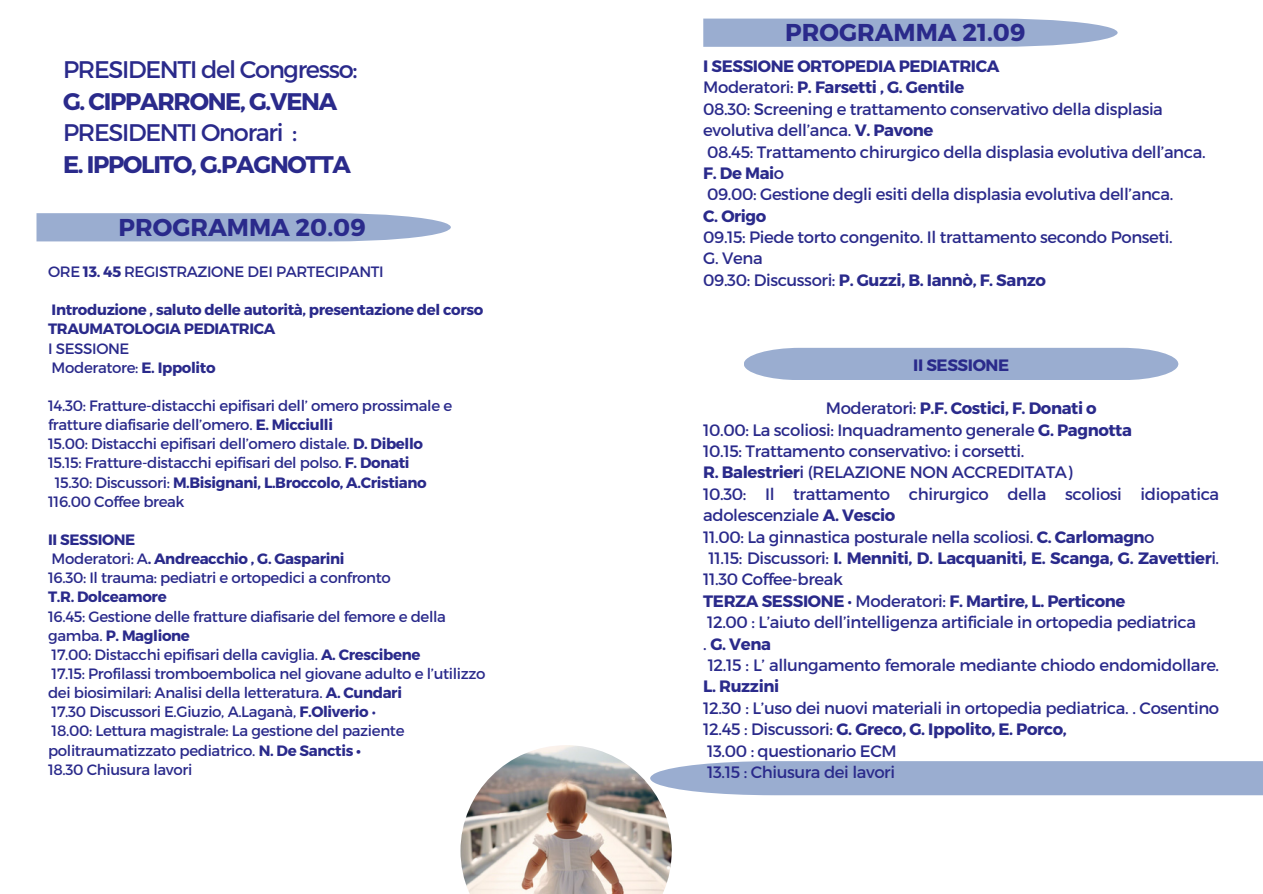
<style>
.page{position:relative;width:1263px;height:894px;background:#fff}
.page>*{position:absolute;margin:0;border:0;box-sizing:border-box;transform-origin:0 0}
.t1{font:700 24.3px "Montserrat";color:#2a2a8b}
.t2{font:24px/31.5px "Montserrat";letter-spacing:-.055em;color:#2a2a8b}
.t3{font:16.5px/21.3px "Montserrat";letter-spacing:-.025em;color:#2a2a8b}
.t4{font:700 16.5px/21.3px "Montserrat";letter-spacing:-.025em;color:#2a2a8b}
.t5{font:15px/19.2px "Montserrat";letter-spacing:-.025em;color:#2a2a8b}
.t6{font:700 15px/19.2px "Montserrat";letter-spacing:-.025em;color:#2a2a8b}
.s1{font-weight:700}
.s2{font-weight:400}
</style>
<div class="page">
<div style="left:744px;top:348px;width:434px;height:32px;background:#9aadd0"></div>
<div style="left:672px;top:761px;width:591px;height:34px;background:#9aadd0"></div>
<img style="left:460px;top:745px;width:212px;height:148px">
<svg style="left:703px;top:19px;width:415px;height:28px;background:#a0b2d3"></svg>
<svg style="left:36px;top:213px;width:415px;height:28px;background:#a0b2d3"></svg>
<h2 class="t2" style="left:63px;top:53px;width:296px">PRESIDENTI del Congresso:<br><span class="s1">G. CIPPARRONE, G.VENA<br></span>PRESIDENTI Onorari :<br><span class="s1">E. IPPOLITO, G.PAGNOTTA</span></h2>
<h1 class="t1" style="left:119px;top:211px;width:249px">PROGRAMMA 20.09</h1>
<p class="t5" style="left:48px;top:261px;width:337px">ORE <span class="s1">13. 45</span> REGISTRAZIONE DEI PARTECIPANTI</p>
<p class="t6" style="left:48px;top:299px;width:437px">Introduzione , saluto delle autorità, presentazione del corso<br>TRAUMATOLOGIA PEDIATRICA</p>
<p class="t5" style="left:48px;top:338px;width:169px">I SESSIONE<br>Moderatore: <span class="s1">E. Ippolito</span></p>
<p class="t5" style="left:48px;top:395px;width:406px">14.30: Fratture-distacchi epifisari dell’ omero prossimale e</p>
<p class="t5" style="left:48px;top:414px;width:286px">fratture diafisarie dell’omero. <span class="s1">E. Micciulli</span></p>
<p class="t5" style="left:48px;top:433px;width:376px">15.00: Distacchi epifisari dell’omero distale. <span class="s1">D. Dibello</span></p>
<p class="t5" style="left:48px;top:452px;width:363px">15.15: Fratture-distacchi epifisari del polso. <span class="s1">F. Donati</span></p>
<p class="t6" style="left:55px;top:471px;width:374px"><span class="s2">15.30: Discussori:</span> M.Bisignani, L.Broccolo, A.Cristiano</p>
<p class="t5" style="left:48px;top:491px;width:138px">116.00 Coffee break</p>
<p class="t5" style="left:48px;top:529px;width:344px"><span class="s1">II SESSIONE<br></span>Moderatori: A<span class="s1">. Andreacchio , G. Gasparini<br></span>16.30: Il trauma: pediatri e ortopedici a confronto</p>
<p class="t6" style="left:48px;top:586px;width:120px">T.R. Dolceamore</p>
<p class="t5" style="left:48px;top:605px;width:439px">16.45: Gestione delle fratture diafisarie del femore e della gamba. <span class="s1">P. Maglione<br></span>17.00: Distacchi epifisari della caviglia. <span class="s1">A. Crescibene<br></span>17.15: Profilassi tromboembolica nel giovane adulto e l’utilizzo dei biosimilari: Analisi della letteratura. <span class="s1">A. Cundari<br></span>17.30 Discussori E.Giuzio, A.Laganà, <span class="s1">F.Oliverio</span> •<br>18.00: Lettura magistrale: La gestione del paziente politraumatizzato pediatrico. <span class="s1">N. De Sanctis •<br></span>18.30 Chiusura lavori</p>
<p class="t1" style="left:785px;top:17px;width:242px">PROGRAMMA 21.09</p>
<p class="t4" style="left:703px;top:55px;width:298px">I SESSIONE ORTOPEDIA PEDIATRICA</p>
<p class="t4" style="left:703px;top:76px;width:263px"><span class="s2">Moderatori:</span> P. Farsetti , G. Gentile</p>
<p class="t3" style="left:703px;top:97px;width:461px">08.30: Screening e trattamento conservativo della displasia evolutiva dell’anca. <span class="s1">V. Pavone</span></p>
<p class="t3" style="left:703px;top:140px;width:504px">08.45: Trattamento chirurgico della displasia evolutiva dell’anca.<br><span class="s1">F. De Mai</span>o</p>
<p class="t3" style="left:707px;top:183px;width:468px">09.00: Gestione degli esiti della displasia evolutiva dell’anca.</p>
<p class="t4" style="left:703px;top:204px;width:65px">C. Origo</p>
<p class="t3" style="left:703px;top:226px;width:471px">09.15: Piede torto congenito. Il trattamento secondo Ponseti.</p>
<p class="t3" style="left:703px;top:247px;width:61px">G. Vena</p>
<p class="t4" style="left:703px;top:268px;width:344px"><span class="s2">09.30: Discussori:</span> P. Guzzi, B. Iannò, F. Sanzo</p>
<p class="t4" style="left:913px;top:354px;width:97px">II SESSIONE</p>
<p class="t4" style="left:826px;top:397px;width:272px"><span class="s2">Moderatori:</span> P.F. Costici, F. Donati o</p>
<p class="t3" style="left:703px;top:418px;width:430px">10.00: La scoliosi: Inquadramento generale <span class="s1">G. Pagnotta</span></p>
<p class="t3" style="left:703px;top:439px;width:322px">10.15: Trattamento conservativo: i corsetti.</p>
<p class="t3" style="left:703px;top:461px;width:371px"><span class="s1">R. Balestrier</span>i (RELAZIONE NON ACCREDITATA)</p>
<p class="t3" style="left:703px;top:482px;width:517px">10.30: Il trattamento chirurgico della scoliosi idiopatica adolescenziale <span class="s1">A. Vescio</span></p>
<p class="t3" style="left:703px;top:525px;width:453px">11.00: La ginnastica posturale nella scoliosi. <span class="s1">C. Carlomagn</span>o</p>
<p class="t4" style="left:703px;top:546px;width:517px;text-indent:5px"><span class="s2">11.15: Discussori:</span> I. Menniti, D. Lacquaniti, E. Scanga, G. Zavettier<span class="s2">i.<br>11.30 Coffee-break</span></p>
<p class="t4" style="left:703px;top:589px;width:424px">TERZA SESSIONE <span class="s2">• Moderatori:</span> F. Martire, L. Perticone</p>
<p class="t3" style="left:707px;top:610px;width:490px">12.00 : L’aiuto dell’intelligenza artificiale in ortopedia pediatrica</p>
<p class="t4" style="left:703px;top:632px;width:69px"><span class="s2">.</span> G. Vena</p>
<p class="t3" style="left:703px;top:653px;width:517px">12.15 : L’ allungamento femorale mediante chiodo endomidollare.<br><span class="s1">L. Ruzzini</span></p>
<p class="t3" style="left:703px;top:696px;width:517px">12.30 : L’uso dei nuovi materiali in ortopedia pediatrica. . Cosentino<br>12.45 : Discussori: <span class="s1">G. Greco, G. Ippolito, E. Porco,</span></p>
<p class="t3" style="left:707px;top:739px;width:191px">13.00 : questionario ECM</p>
<h1 class="t3" style="left:707px;top:760px;width:189px">13.15 : Chiusura dei lavori</h1>
</div>
